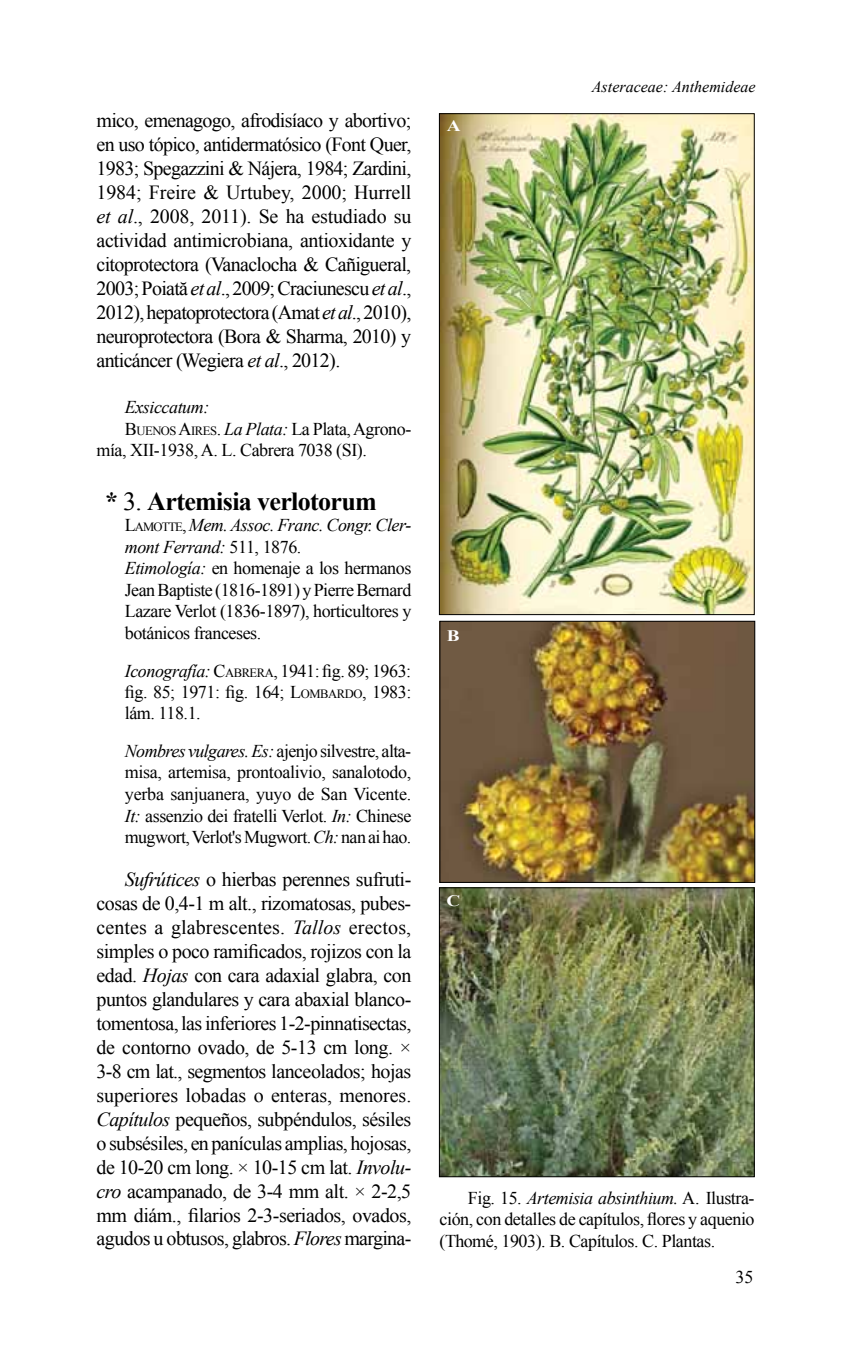
<style>
.page{position:relative;width:851px;height:1361px;background:#fff}
.page>*{position:absolute;margin:0;border:0;box-sizing:border-box;transform-origin:0 0}
.t1{font:700 26px "Times New Roman";letter-spacing:-.025em;color:#000}
.t2{font:20px/24px "Times New Roman";letter-spacing:-.035em;color:#000;text-align:justify}
.t3{font:18px/21.6px "Times New Roman";letter-spacing:-.025em;color:#000;text-align:justify}
.t4{font:18px/21.2px "Times New Roman";letter-spacing:-.025em;color:#000;text-align:justify}
.t5{font:italic 18px "Times New Roman";letter-spacing:-.025em;color:#000}
.t6{font:italic 16px "Times New Roman";color:#000}
.t7{font:700 16px "Times New Roman";color:#fff;scale:1.2 1}
.s1{font-style:italic}
.s2{font-style:inherit}
.s3{font-size:12.6px}
.s4{font-weight:400}
</style>
<div class="page">
<img style="left:441px;top:889px;width:311px;height:286px">
<div style="left:439px;top:887px;width:315px;height:290px;border:1px solid #000"></div>
<img style="left:441px;top:115px;width:311px;height:498px">
<div style="left:439px;top:113px;width:315px;height:502px;border:1px solid #000"></div>
<img style="left:441px;top:623px;width:311px;height:257px">
<div style="left:439px;top:621px;width:315px;height:261px;border:1px solid #000"></div>
<p class="t2" style="left:96px;top:108px;width:316px">mico, emenagogo, afrodisíaco y abortivo; en uso tópico, antidermatósico (Font Quer, 1983; Spegazzini &amp; Nájera, 1984; Zardini, 1984; Freire &amp; Urtubey, 2000; Hurrell <span class="s1">et al</span>., 2008, 2011). Se ha estudiado su actividad antimicrobiana, antioxidante y citoprotectora (Vanaclocha &amp; Cañigueral, 2003; Poiată <span class="s1">et al</span><span class="s2">., 2009</span>; Craciunescu <span class="s1">et al</span>., 2012), hepatoprotectora (Amat <span class="s1">et al</span>., 2010), neuroprotectora (Bora &amp; Sharma, 2010) y anticáncer (Wegiera <span class="s1">et al</span>., 2012).</p>
<p class="t5" style="left:125px;top:394px;width:86px">Exsiccatum:</p>
<p class="t3" style="left:125px;top:417px;width:288px"><span class="s2">B</span><span class="s3">UENOS</span> <span class="s2">A</span><span class="s3">IRES</span>. <span class="s1">La Plata:</span> La Plata, Agrono-</p>
<p class="t3" style="left:96px;top:439px;width:272px">mía, XII-1938, A. L. Cabrera 7038 (SI).</p>
<h1 class="t1" style="left:105px;top:483px;width:273px">* <span class="s4">3.</span> Artemisia verlotorum</h1>
<p class="t3" style="left:125px;top:514px;width:288px;text-align:left"><span class="s2">L</span><span class="s3">AMOTTE</span><span class="s2">,</span> <span class="s1">Mem. Assoc. Franc. Congr. Cler&shy;mont Ferrand:</span> 511, 1876<span class="s2">.<br></span><span class="s1">Etimología:</span> en homenaje a los hermanos Jean Baptiste (1816-1891) y Pierre Bernard Lazare Verlot (1836-1897), horticultores y botánicos franceses.</p>
<p class="t4" style="left:125px;top:660px;width:288px"><span class="s1">Iconografía:</span> C<span class="s3">ABRERA</span>, 1941: <span class="s2">fig</span>. 89; 1963: <span class="s2">fig</span>. 85; 1971: <span class="s2">fig.</span> 164; L<span class="s3">OMBARDO</span>, 1983: <span class="s2">lám. 118.1.</span></p>
<p class="t3" style="left:125px;top:739px;width:288px"><span class="s1">Nombres vulgares. Es:</span> ajenjo silvestre, alta&shy;misa, artemisa, prontoalivio, sanalotodo, yerba sanjuanera, yuyo de San Vicente.<br><span class="s1">It:</span> assenzio dei fratelli Verlot. <span class="s1">In:</span> Chinese mugwort, Verlot's Mugwort. <span class="s1">Ch:</span> nan ai hao.</p>
<p class="t2" style="left:96px;top:867px;width:316px;text-indent:28px"><span class="s1">Sufrútices</span> o hierbas perennes sufruti&shy;cosas de 0,4-1 m alt., rizomatosas, pubes&shy;centes a glabrescentes. <span class="s1">Tallos</span> erectos, simples o poco ramificados, rojizos con la edad. <span class="s1">Hojas</span> con cara adaxial glabra, con puntos glandulares y cara abaxial blanco&shy;tomentosa, las inferiores 1-2-pinnatisectas, de contorno ovado, de 5-13 cm long. × 3-8 cm lat., segmentos lanceolados; hojas superiores lobadas o enteras, menores.<br><span class="s1">Capítulos</span> pequeños, subpéndulos, sésiles o subsésiles, en panículas amplias, hojosas, de 10-20 cm long. × 10-15 cm lat. <span class="s1">Involu&shy;cro</span> acampanado, de 3-4 mm alt. × 2-2,5 mm diám., filarios 2-3-seriados, ovados, agudos u obtusos, glabros. <span class="s1">Flores</span> margina-</p>
<p class="t7" style="left:447px;top:115px;width:13px">A</p>
<p class="t6" style="left:591px;top:75px;width:165px">Asteraceae: Anthemideae</p>
<p class="t7" style="left:447px;top:624px;width:12px">B</p>
<p class="t7" style="left:446px;top:889px;width:13px">C</p>
<p class="t3" style="left:439px;top:1186px;width:316px;text-indent:28px">Fig. 15. <span class="s1">Artemisia absinthium.</span> A. Ilustra&shy;ción, con detalles de capítulos, flores y aquenio (Thomé<span class="s2">, 1903</span>). B. Capítulos. C. Plantas.</p>
<p class="t3" style="left:735px;top:1265px;width:19px">35</p>
</div>
